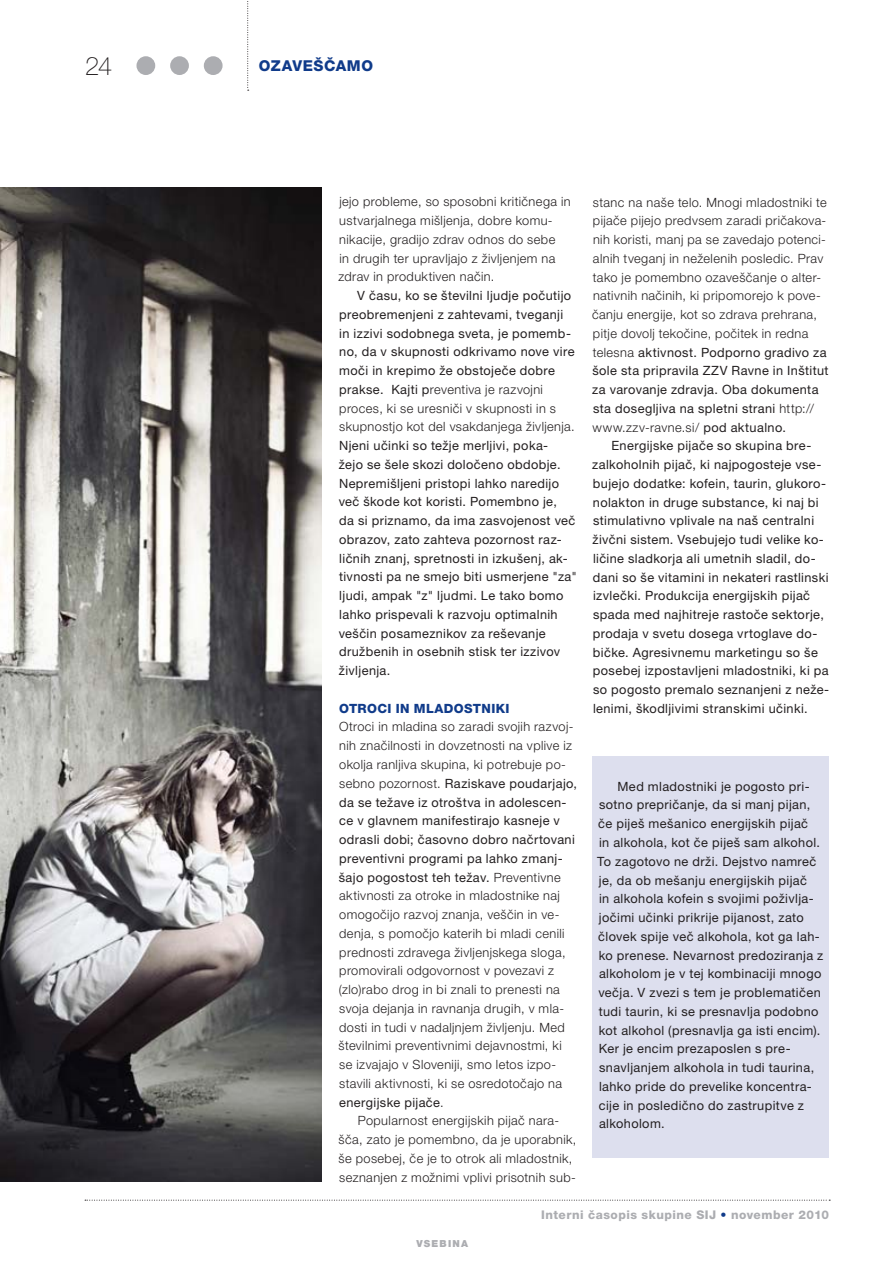
<style>
.page{position:relative;width:893px;height:1263px;background:#fff}
.page>*{position:absolute;margin:0;border:0;box-sizing:border-box;transform-origin:0 0}
.t1{font:100 25.5px "Helvetica Neue LT Pro";color:#231f20}
.t2{font:800 15px "Helvetica Neue LT Pro";letter-spacing:.04em;color:#103b8a}
.t3{font:12.75px/18.8px "Helvetica Neue LT Pro";letter-spacing:.03em;color:#231f20}
.t4{font:300 12.75px/18.8px "Helvetica Neue LT Pro";letter-spacing:.03em;color:#231f20}
.t5{font:800 12.75px "Helvetica Neue LT Pro";letter-spacing:.03em;color:#103b8a}
.t6{font:800 12px "Helvetica Neue LT Pro";letter-spacing:.04em;color:#acadb1}
.t7{font:900 9.75px "Helvetica Neue LT Pro";letter-spacing:.125em;color:#acadb1}
.s1{font-weight:300}
.s2{font-weight:400}
.s3{color:#103b8a}
</style>
<div class="page">
<svg style="left:85px;top:1200px;width:745px;height:1px"></svg>
<div style="left:136px;top:56px;width:19px;height:19px;background:#acadb1;border-radius:50%"></div>
<div style="left:170px;top:56px;width:19px;height:19px;background:#acadb1;border-radius:50%"></div>
<div style="left:204px;top:56px;width:19px;height:19px;background:#acadb1;border-radius:50%"></div>
<svg style="left:247px;top:1px;width:2px;height:90px"></svg>
<div style="left:592px;top:756px;width:237px;height:402px;background:#dddfee"></div>
<img style="left:0;top:188px;width:322px;height:993px">
<h1 class="t1" style="left:85px;top:51px;width:29px">24</h1>
<p class="t2" style="left:259px;top:57px;width:35px">Ozave</p>
<p class="t2" style="left:314px;top:57px;width:61px">ščamo</p>
<p class="t4" style="left:338px;top:192px;width:234px">jejo probleme, so sposobni kritičnega in ustvarjalnega mišljenja, dobre komu&shy;nikacije, gradijo zdrav odnos do sebe<br>in drugih ter upravljajo z življenjem na zdrav in produktiven način.</p>
<p class="t3" style="left:339px;top:286px;width:237px;text-indent:18px">V času, ko se številni ljudje počutijo preobremenjeni z zahtevami, tveganji in izzivi sodobnega sveta, je pomemb&shy;no, da v skupnosti odkrivamo nove vire moči in krepimo že obstoječe dobre prakse. Kajti p<span class="s1">reventiva je razvojni proces, ki se uresniči v skupnosti in s skupnostjo kot del vsakdanjega življenja.</span></p>
<p class="t3" style="left:339px;top:436px;width:240px">Njeni učinki so težje merljivi, poka-<br>žejo se šele skozi določeno obdobje.<br>Nepremišljeni pristopi lahko naredijo več škode kot koristi. Pomembno je,<br>da si priznamo, da ima zasvojenost več obrazov, zato zahteva pozornost raz&shy;ličnih znanj, spretnosti in izkušenj, ak&shy;tivnosti pa ne smejo biti usmerjene "za" ljudi, ampak "z" ljudmi. Le tako bomo lahko prispevali k razvoju optimalnih veščin posameznikov za reševanje družbenih in osebnih stisk ter izzivov življenja.</p>
<p class="t5" style="left:339px;top:701px;width:11px">OTROC</p>
<p class="t5" style="left:387px;top:701px;width:124px">I IN MLADOSTNIKI</p>
<p class="t4" style="left:339px;top:717px;width:240px">Otroci in mladina so zaradi svojih razvoj&shy;nih značilnosti in dovzetnosti na vplive iz okolja ranljiva skupina, ki potrebuje po&shy;sebno pozornost. <span class="s2">Raziskave poudarjajo, da se težave iz otroštva in adolescen&shy;ce v glavnem manifestirajo kasneje v odrasli dobi; časovno dobro načrtovani preventivni programi pa lahko zmanj&shy;šajo pogostost teh težav.</span> Preventivne aktivnosti za otroke in mladostnike naj omogočijo razvoj znanja, veščin in ve&shy;denja, s pomočjo katerih bi mladi cenili prednosti zdravega življenjskega sloga, promovirali odgovornost v povezavi z (zlo)rabo drog in bi znali to prenesti na svoja dejanja in ravnanja drugih, v mla&shy;dosti in tudi v nadaljnjem življenju. Med številnimi preventivnimi dejavnostmi, ki se izvajajo v Sloveniji, smo letos izpo&shy;stavili aktivnosti, ki se osredotočajo na <span class="s2">energijske pijače</span>.</p>
<p class="t4" style="left:339px;top:1111px;width:239px;text-align:center">Popularnost energijskih pijač nara-<br>šča, zato je pomembno, da je uporabnik, še posebej, če je to otrok ali mladostnik, seznanjen z možnimi vplivi prisotnih sub-</p>
<p class="t4" style="left:592px;top:192px;width:238px">stanc na naše telo. M nogi mladostniki te pijače pijejo predvsem zaradi pričakova&shy;nih koristi, manj pa se zavedajo potenci&shy;alnih tveganj in neželenih posledic. Prav tako je pomembno ozaveščanje o alter&shy;nativnih načinih, ki pripomorejo k pove&shy;čanju energije, kot so zdrava prehrana, pitje dovolj tekočine, počitek in redna telesna <span class="s2">aktivnost. Podporno gradivo za šole sta pripravila ZZV Ravne in Inštitut za varovanje zdravja. Oba dokumenta sta dosegljiva na spletni strani</span> http:// www.zzv-ravne.si/ <span class="s2">pod aktualno.</span></p>
<p class="t3" style="left:592px;top:436px;width:238px;text-indent:19px">Energijske pijače so skupina bre&shy;zalkoholnih pijač, ki najpogosteje vse&shy;bujejo dodatke: kofein, taurin, glukoro&shy;nolakton in druge substance, ki naj bi stimulativno vplivale na naš centralni živčni sistem. Vsebujejo tudi velike ko&shy;ličine sladkorja ali umetnih sladil, do&shy;dani so še vitamini in nekateri rastlinski izvlečki. Produkcija energijskih pijač spada med najhitreje rastoče sektorje, prodaja v svetu dosega vrtoglave do&shy;bičke. Agresivnemu marketingu so še posebej izpostavljeni mladostniki, ki pa so pogosto premalo seznanjeni z neže&shy;lenimi, škodljivimi stranskimi učinki.</p>
<p class="t3" style="left:597px;top:777px;width:228px;text-indent:20px">Med mladostniki je pogosto pri&shy;sotno prepričanje, da si manj pijan, če piješ mešanico energijskih pijač<br>in alkohola, kot če piješ sam alkohol.<br>To zagotovo ne drži. Dejstvo namreč je, da ob mešanju energijskih pijač<br>in alkohola kofein s svojimi poživlja&shy;jočimi učinki prikrije pijanost, zato človek spije več alkohola, kot ga lah&shy;ko prenese. Nevarnost predoziranja z alkoholom je v tej kombinaciji mnogo večja. V zvezi s tem je problematičen tudi taurin, ki se presnavlja podobno kot alkohol (presnavlja ga isti encim).<br>Ker je encim prezaposlen s pre&shy;snavljanjem alkohola in tudi taurina, lahko pride do prevelike koncentra&shy;cije in posledično do zastrupitve z alkoholom.</p>
<p class="t7" style="left:416px;top:1238px;width:53px">VSEBINA</p>
<p class="t6" style="left:541px;top:1207px;width:290px">Interni časopis skupine SIJ <span class="s3">•</span> november 2010</p>
</div>
